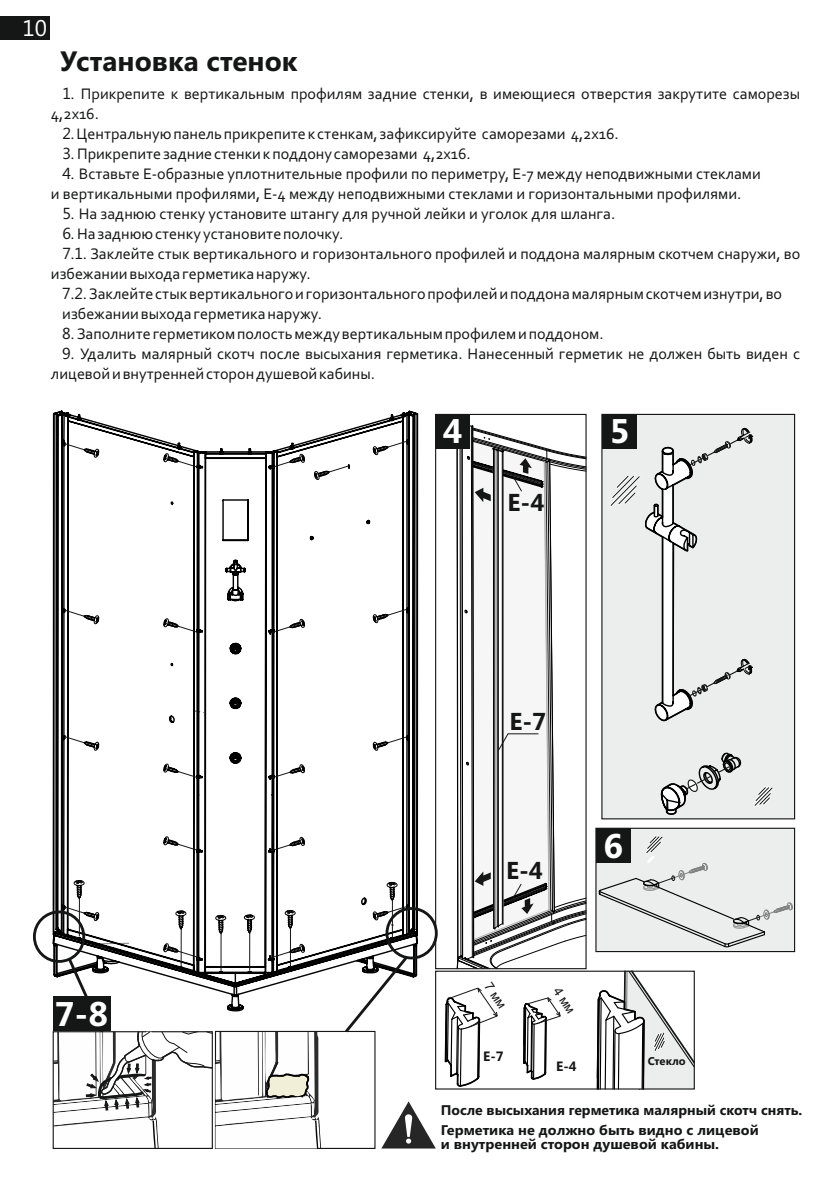
<style>
.page{position:relative;width:840px;height:1191px;background:#fff}
.page>*{position:absolute;margin:0;border:0;box-sizing:border-box;transform-origin:0 0}
.t1{font:700 34.2px "Segoe UI";color:#fff}
.t2{font:700 28px "Segoe UI";color:#151616}
.t3{font:700 24.4px "Segoe UI";color:#151616}
.t4{font:22.6px "Segoe UI";color:#fff}
.t5{font:16px/20px "Corbel";color:#151616}
.t6{font:700 14px/20px "Segoe UI";color:#151616}
.t7{font:700 13.6px "Segoe UI";color:#151616}
.t8{font:700 11.2px "Segoe UI";color:#151616}
.s1{font-family:"Segoe UI"}
.s2{font-family:"Microsoft Tai Le"}
</style>
<div class="page">
<div style="left:601px;top:413px;width:194px;height:407px;background:#eceded"></div>
<svg style="left:51px;top:410px;width:368px;height:568px"></svg>
<svg style="left:372px;top:439px;width:36px;height:17px"></svg>
<svg style="left:372px;top:735px;width:36px;height:16px"></svg>
<svg style="left:372px;top:607px;width:36px;height:17px"></svg>
<svg style="left:63px;top:905px;width:37px;height:16px"></svg>
<svg style="left:63px;top:735px;width:37px;height:16px"></svg>
<svg style="left:63px;top:608px;width:37px;height:17px"></svg>
<svg style="left:63px;top:442px;width:37px;height:16px"></svg>
<svg style="left:163px;top:452px;width:36px;height:17px"></svg>
<svg style="left:313px;top:464px;width:37px;height:17px"></svg>
<svg style="left:269px;top:453px;width:36px;height:16px"></svg>
<svg style="left:372px;top:881px;width:36px;height:45px"></svg>
<hr style="left:392px;top:900px;width:1px;height:38px;background:#151616">
<svg style="left:284px;top:909px;width:11px;height:20px"></svg>
<hr style="left:290px;top:928px;width:1px;height:38px;background:#151616">
<svg style="left:74px;top:879px;width:10px;height:20px"></svg>
<hr style="left:79px;top:898px;width:1px;height:38px;background:#151616">
<svg style="left:175px;top:910px;width:11px;height:19px"></svg>
<hr style="left:181px;top:928px;width:1px;height:38px;background:#151616">
<svg style="left:215px;top:914px;width:11px;height:19px"></svg>
<hr style="left:220px;top:933px;width:1px;height:38px;background:#151616">
<svg style="left:244px;top:914px;width:11px;height:19px"></svg>
<hr style="left:249px;top:932px;width:1px;height:38px;background:#151616">
<div style="left:435px;top:414px;width:34px;height:34px;background:#151616"></div>
<svg style="left:456px;top:423px;width:130px;height:546px"></svg>
<svg style="left:751px;top:784px;width:24px;height:25px"></svg>
<svg style="left:607px;top:428px;width:146px;height:294px;background:#dfe0e0"></svg>
<svg style="left:659px;top:751px;width:82px;height:65px;background:#cacbcb"></svg>
<div style="left:602px;top:414px;width:34px;height:34px;background:#151616"></div>
<div style="left:33px;top:910px;width:52px;height:52px;border:3px solid #151616;border-radius:50%"></div>
<div style="left:215px;top:1031px;width:160px;height:118px;border:1px solid #151616"></div>
<svg style="left:595px;top:970px;width:100px;height:120px"></svg>
<div style="left:435px;top:970px;width:259px;height:119px;border:1px solid #151616"></div>
<svg style="left:381px;top:1101px;width:54px;height:47px"></svg>
<svg style="left:163px;top:617px;width:36px;height:17px"></svg>
<svg style="left:269px;top:618px;width:36px;height:16px"></svg>
<svg style="left:163px;top:763px;width:36px;height:16px"></svg>
<svg style="left:269px;top:763px;width:36px;height:17px"></svg>
<svg style="left:163px;top:835px;width:36px;height:17px"></svg>
<svg style="left:269px;top:836px;width:36px;height:16px"></svg>
<svg style="left:53px;top:942px;width:268px;height:206px"></svg>
<div style="left:595px;top:827px;width:199px;height:125px;background:#eceded;border:1px solid #151616"></div>
<div style="left:595px;top:828px;width:35px;height:35px;background:#151616"></div>
<svg style="left:598px;top:833px;width:194px;height:115px"></svg>
<div style="left:0;top:16px;width:50px;height:24px;background:#151616"></div>
<div style="left:385px;top:907px;width:52px;height:52px;border:3px solid #151616;border-radius:50%"></div>
<svg style="left:342px;top:953px;width:68px;height:82px"></svg>
<svg style="left:444px;top:987px;width:54px;height:100px"></svg>
<svg style="left:523px;top:997px;width:38px;height:83px"></svg>
<h3 class="t4" style="left:22px;top:19px;width:26px">10</h3>
<h2 class="t2" style="left:60px;top:50px;width:239px">Установка стенок</h2>
<p class="t5" style="left:62px;top:85px;width:739px"><span class="s1">1.</span> Прикрепите к вертикальным профилям задние стенки, в имеющиеся отверстия закрутите саморезы</p>
<p class="t5" style="left:51px;top:105px;width:49px">4,2х16.</p>
<p class="t5" style="left:62px;top:125px;width:557px"><span class="s1">2.</span>Центральную панель прикрепите к стенкам, зафиксируйте саморезами 4,2х16.</p>
<p class="t5" style="left:62px;top:145px;width:409px"><span class="s1">3.</span> Прикрепите задние стенки к поддону саморезами 4,2х16.</p>
<p class="t5" style="left:51px;top:165px;width:711px;text-indent:11px"><span class="s1">4.</span> Вставьте Е-образные уплотнительные профили по периметру, Е-7 между неподвижными стеклами и вертикальными профилями, Е-4 между неподвижными стеклами и горизонтальными профилями.</p>
<p class="t5" style="left:62px;top:205px;width:554px"><span class="s1">5.</span> На заднюю стенку установите штангу для ручной лейки и уголок для шланга.</p>
<p class="t5" style="left:62px;top:225px;width:282px"><span class="s2">6</span><span class="s1">.</span> На заднюю стенку установите полочку.</p>
<p class="t5" style="left:62px;top:245px;width:739px"><span class="s2">7</span><span class="s1">.1.</span> Заклейте стык вертикального и горизонтального профилей и поддона малярным скотчем снаружи, во</p>
<p class="t5" style="left:51px;top:265px;width:261px">избежании выхода герметика наружу.</p>
<p class="t5" style="left:62px;top:285px;width:721px"><span class="s2">7</span><span class="s1">.2.</span> Заклейте стык вертикального и горизонтального профилей и поддона малярным скотчем изнутри, во</p>
<p class="t5" style="left:62px;top:305px;width:261px">избежании выхода герметика наружу.</p>
<p class="t5" style="left:62px;top:325px;width:542px"><span class="s2">8</span><span class="s1">.</span> Заполните герметиком полость между вертикальным профилем и поддоном.</p>
<p class="t5" style="left:51px;top:345px;width:750px;text-indent:11px"><span class="s2">9</span><span class="s1">.</span> Удалить малярный скотч после высыхания герметика. Нанесенный герметик не должен быть виден с лицевой и внутренней сторон душевой кабины.</p>
<h1 class="t1" style="left:442px;top:418px;width:21px">4</h1>
<h1 class="t1" style="left:609px;top:418px;width:21px">5</h1>
<h3 class="t3" style="left:507px;top:493px;width:38px">Е-4</h3>
<h1 class="t1" style="left:55px;top:1001px;width:55px">7-8</h1>
<h3 class="t3" style="left:509px;top:712px;width:38px">Е-7</h3>
<h3 class="t3" style="left:506px;top:861px;width:38px">Е-4</h3>
<h1 class="t1" style="left:603px;top:832px;width:21px">6</h1>
<p class="t7" style="left:483px;top:1051px;width:22px">Е-7</p>
<p class="t7" style="left:556px;top:1061px;width:22px">Е-4</p>
<p class="t8" style="left:647px;top:1056px;width:39px">Стекло</p>
<p class="t6" style="left:440px;top:1101px;width:363px">После высыхания герметика малярный скотч снять.<br>Герметика не должно быть видно с лицевой</p>
<p class="t6" style="left:440px;top:1134px;width:280px">и внутренней сторон душевой кабины.</p>
</div>
